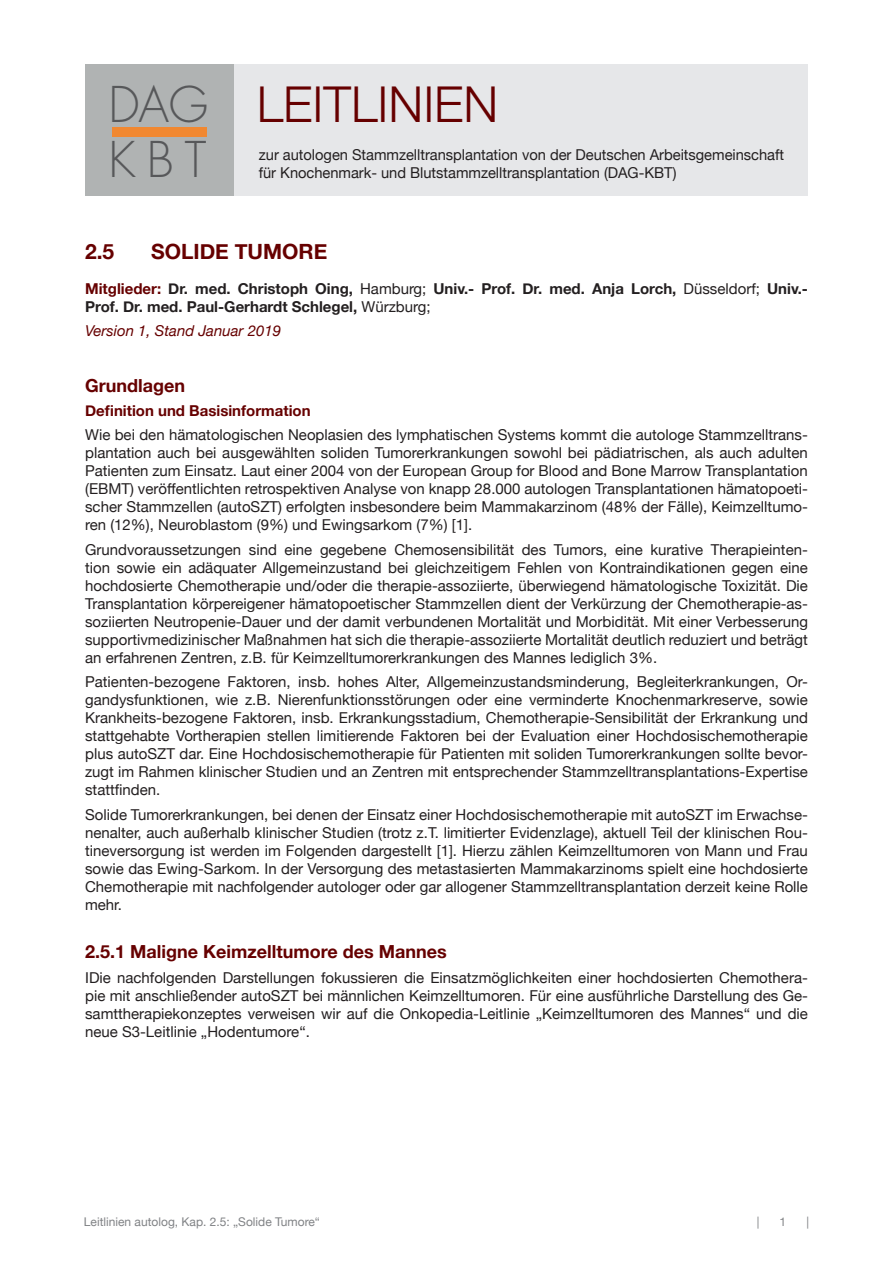
<style>
.page{position:relative;width:893px;height:1263px;background:#fff}
.page>*{position:absolute;margin:0;border:0;box-sizing:border-box;transform-origin:0 0}
.t1{font:300 49.35px "Helvetica Neue";color:#600}
.t2{font:300 47.85px/54.9px "Futura Com";letter-spacing:.105em;color:#57585a}
.t3{font:700 21px "Helvetica Neue";color:#600}
.t4{font:700 18px "Helvetica Neue";color:#600}
.t5{font:15px/18px "Helvetica Neue";color:#231f20;text-align:justify}
.t6{font:700 15px/18px "Helvetica Neue";color:#231f20}
.t7{font:700 15px "Helvetica Neue";color:#600}
.t8{font:italic 15px "Helvetica Neue";color:#600}
.t9{font:12px "Helvetica Neue";color:#808285}
.s1{color:#600}
.s2{font-weight:400}
</style>
<div class="page">
<div style="left:85px;top:64px;width:723px;height:131px;background:#e6e7e9"></div>
<div style="left:85px;top:64px;width:149px;height:131px;background:#b0b3b3"></div>
<div style="left:112px;top:127px;width:94px;height:9px;background:#f18831"></div>
<h2 class="t2" style="left:109px;top:78px;width:101px">DAG<br>KBT</h2>
<h1 class="t1" style="left:257px;top:64px;width:243px">LEITLINIEN</h1>
<p class="t5" style="left:259px;top:146px;width:527px">zur autologen Stammzelltransplantation von der Deutschen Arbeitsgemeinschaft für Knochenmark- und Blutstammzelltransplantation (DAG-KBT)</p>
<h3 class="t3" style="left:85px;top:235px;width:31px">2.5</h3>
<h3 class="t3" style="left:151px;top:235px;width:178px">SOLIDE TUMORE</h3>
<p class="t6" style="left:85px;top:280px;width:724px"><span class="s1">Mitglieder:</span> Dr. med. Christoph Oing, <span class="s2">Hamburg;</span> Univ.- Prof. Dr. med. Anja Lorch, <span class="s2">Düsseldorf;</span> Univ.-<br>Prof. Dr. med. Paul-Gerhardt Schlegel, <span class="s2">Würzburg;</span></p>
<p class="t8" style="left:85px;top:319px;width:197px">Version 1, Stand Januar 2019</p>
<p class="t4" style="left:85px;top:371px;width:101px">Grundlagen</p>
<p class="t7" style="left:85px;top:399px;width:227px">Definition und Basisinformation</p>
<p class="t5" style="left:85px;top:427px;width:724px">Wie bei den hämatologischen Neoplasien des lymphatischen Systems kommt die autologe Stammzelltrans&shy;plantation auch bei ausgewählten soliden Tumorerkrankungen sowohl bei pädiatrischen, als auch adulten Patienten zum Einsatz. Laut einer 2004 von der European Group for Blood and Bone Marrow Transplantation (EBMT) veröffentlichten retrospektiven Analyse von knapp 28.000 autologen Transplantationen hämatopoeti&shy;scher Stammzellen (autoSZT) erfolgten insbesondere beim Mammakarzinom (48% der Fälle), Keimzelltumo&shy;ren (12%), Neuroblastom (9%) und Ewingsarkom (7%) [1].</p>
<p class="t5" style="left:85px;top:541px;width:724px">Grundvoraussetzungen sind eine gegebene Chemosensibilität des Tumors, eine kurative Therapieinten&shy;tion sowie ein adäquater Allgemeinzustand bei gleichzeitigem Fehlen von Kontraindikationen gegen eine hochdosierte Chemotherapie und/oder die therapie-assoziierte, überwiegend hämatologische Toxizität. Die Transplantation körpereigener hämatopoetischer Stammzellen dient der Verkürzung der Chemotherapie-as&shy;soziierten Neutropenie-Dauer und der damit verbundenen Mortalität und Morbidität. Mit einer Verbesserung supportivmedizinischer Maßnahmen hat sich die therapie-assoziierte Mortalität deutlich reduziert und beträgt an erfahrenen Zentren, z.B. für Keimzelltumorerkrankungen des Mannes lediglich 3%.</p>
<p class="t5" style="left:85px;top:674px;width:724px">Patienten-bezogene Faktoren, insb. hohes Alter, Allgemeinzustandsminderung, Begleiterkrankungen, Or&shy;gandysfunktionen, wie z.B. Nierenfunktionsstörungen oder eine verminderte Knochenmarkreserve, sowie Krankheits-bezogene Faktoren, insb. Erkrankungsstadium, Chemotherapie-Sensibilität der Erkrankung und stattgehabte Vortherapien stellen limitierende Faktoren bei der Evaluation einer Hochdosischemotherapie plus autoSZT dar. Eine Hochdosischemotherapie für Patienten mit soliden Tumorerkrankungen sollte bevor&shy;zugt im Rahmen klinischer Studien und an Zentren mit entsprechender Stammzelltransplantations-Expertise stattfinden.</p>
<p class="t5" style="left:85px;top:806px;width:724px">Solide Tumorerkrankungen, bei denen der Einsatz einer Hochdosischemotherapie mit autoSZT im Erwachse&shy;nenalter, auch außerhalb klinischer Studien (trotz z.T. limitierter Evidenzlage), aktuell Teil der klinischen Rou&shy;tineversorgung ist werden im Folgenden dargestellt [1]. Hierzu zählen Keimzelltumoren von Mann und Frau sowie das Ewing-Sarkom. In der Versorgung des metastasierten Mammakarzinoms spielt eine hochdosierte Chemotherapie mit nachfolgender autologer oder gar allogener Stammzelltransplantation derzeit keine Rolle mehr.</p>
<p class="t4" style="left:85px;top:938px;width:363px">2.5.1 Maligne Keimzelltumore des Mannes</p>
<p class="t5" style="left:85px;top:969px;width:724px">IDie nachfolgenden Darstellungen fokussieren die Einsatzmöglichkeiten einer hochdosierten Chemothera&shy;pie mit anschließender autoSZT bei männlichen Keimzelltumoren. Für eine ausführliche Darstellung des Ge&shy;samttherapiekonzeptes verweisen wir auf die Onkopedia-Leitlinie „Keimzelltumoren des Mannes“ und die neue S3-Leitlinie „Hodentumore“.</p>
<p class="t9" style="left:84px;top:1212px;width:238px">Leitlinien autolog, Kap. 2.5: „Solide Tumore“</p>
<p class="t9" style="left:757px;top:1212px;width:4px">|</p>
<p class="t9" style="left:780px;top:1212px;width:8px">1</p>
<p class="t9" style="left:806px;top:1212px;width:4px">|</p>
</div>
